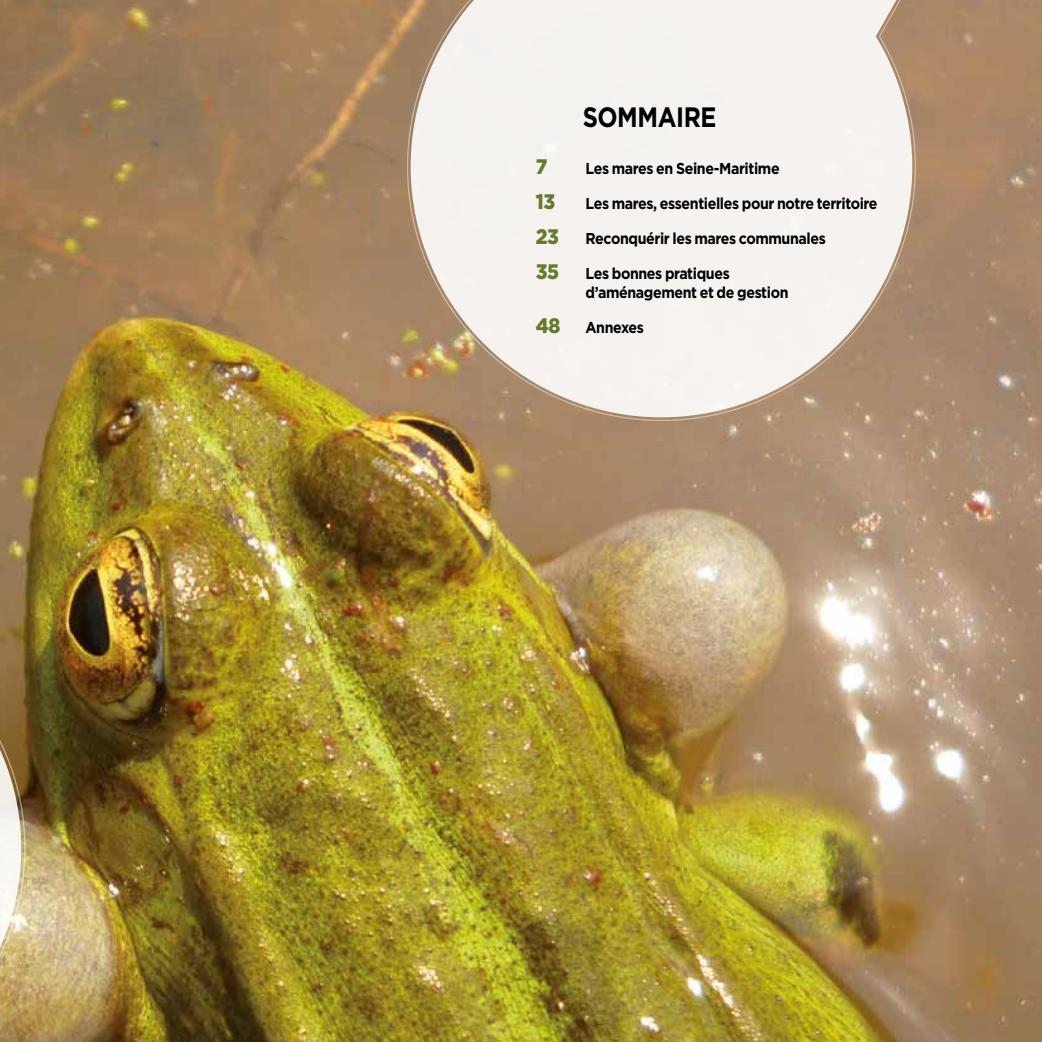
<style>
.page{position:relative;width:1042px;height:1042px;background:#fff}
.page>*{position:absolute;margin:0;border:0;box-sizing:border-box;transform-origin:0 0}
.t1{font:700 28px "Gotham";letter-spacing:-.02em;color:#000;scale:.85 1}
.t2{font:900 21px "Gotham";color:#667b2f;scale:.9 1}
.t3{font:700 15.75px/19.2px "Gotham";letter-spacing:-.025em;color:#000;scale:.9 1}
.s1{font-weight:900;font-size:21px;color:#667b2f}
</style>
<div class="page">
<img style="left:0;top:0;width:1042px;height:1042px">
<svg style="left:377px;top:0;width:587px;height:451px;background:#a98867"></svg>
<svg style="left:384px;top:0;width:570px;height:444px"></svg>
<svg style="left:0;top:601px;width:27px;height:441px"></svg>
<h1 class="t1" style="left:583px;top:98px;width:159px">SOMMAIRE</h1>
<h2 class="t2" style="left:536px;top:152px;width:14px">7</h2>
<p class="t3" style="left:585px;top:159px;width:217px">Les mares en Seine-Maritime</p>
<h2 class="t2" style="left:536px;top:187px;width:23px">13</h2>
<p class="t3" style="left:585px;top:194px;width:326px">Les mares, essentielles pour notre territoire</p>
<h2 class="t2" style="left:536px;top:222px;width:27px">23</h2>
<p class="t3" style="left:585px;top:229px;width:269px">Reconquérir les mares communales</p>
<h2 class="t2" style="left:536px;top:257px;width:27px">35</h2>
<p class="t3" style="left:585px;top:264px;width:227px">Les bonnes pratiques d’aménagement et de gestion</p>
<p class="t3" style="left:536px;top:318px;width:122px"><span class="s1">48</span> Annexes</p>
</div>
